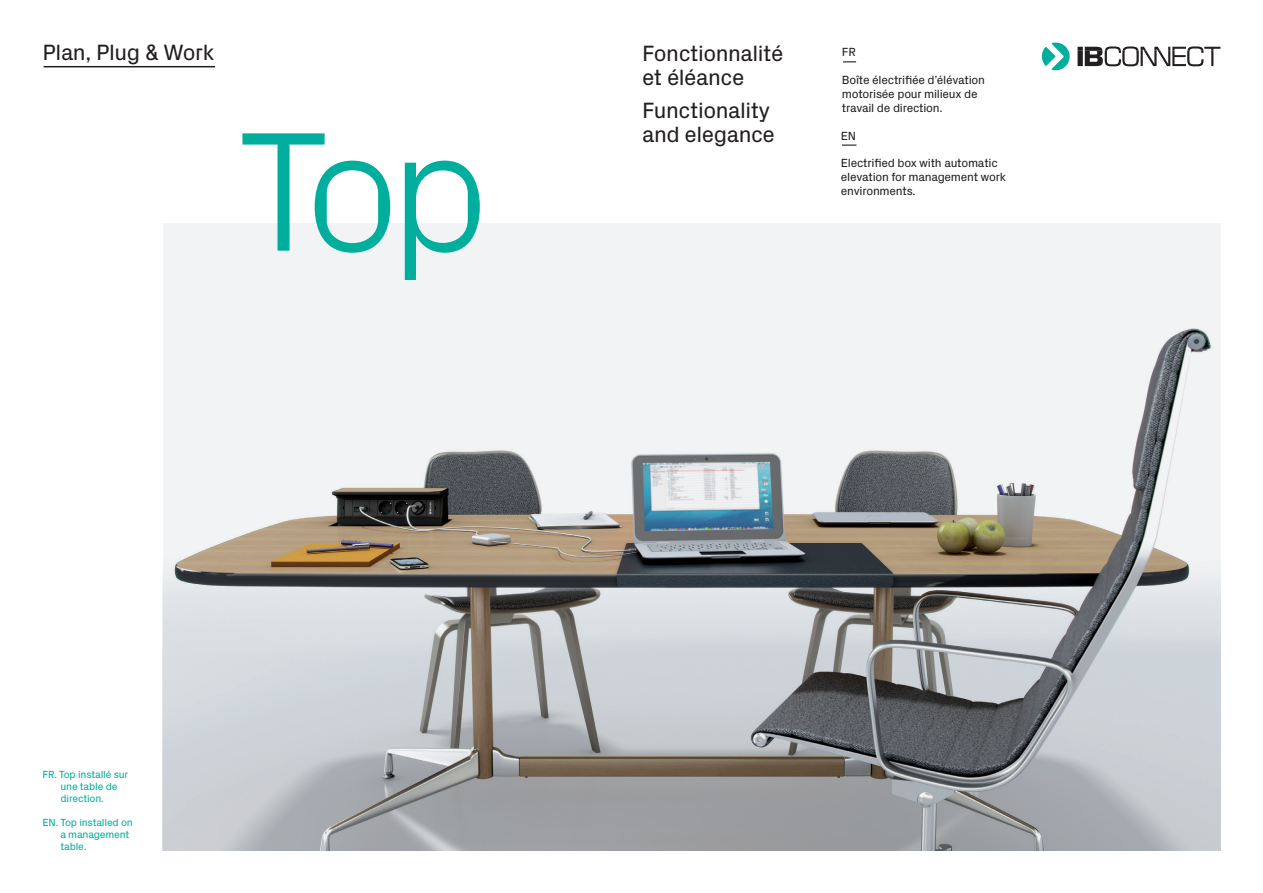
<style>
.page{position:relative;width:1263px;height:893px;background:#fff}
.page>*{position:absolute;margin:0;border:0;box-sizing:border-box;transform-origin:0 0}
.t1{font:300 172.5px "Px Grotesk";color:#00ae9e}
.t2{font:22.5px/24px "Px Grotesk";letter-spacing:-.02em;color:#231f20}
.t3{font:12px/13.8px "Px Grotesk";letter-spacing:-.02em;color:#231f20}
.t4{font:10.5px/12px "Px Grotesk";letter-spacing:-.02em;color:#00ae9e}
</style>
<div class="page">
<img style="left:163px;top:223px;width:1057px;height:627px">
<svg style="left:1077px;top:46px;width:143px;height:20px"></svg>
<svg style="left:1041px;top:42px;width:29px;height:29px"></svg>
<svg style="left:843px;top:61px;width:13px;height:1px"></svg>
<svg style="left:842px;top:145px;width:14px;height:1px"></svg>
<hr style="left:44px;top:66px;width:171px;height:1px;background:#231f20">
<p class="t2" style="left:43px;top:38px;width:174px">Plan, Plug &amp; Work</p>
<p class="t1" style="left:239px;top:67px;width:253px">Top</p>
<p class="t2" style="left:642px;top:39px;width:143px">Fonctionnalité et éléance</p>
<p class="t2" style="left:642px;top:97px;width:134px">Functionality and elegance</p>
<p class="t3" style="left:842px;top:45px;width:15px">FR</p>
<p class="t3" style="left:842px;top:72px;width:144px">Boîte électrifiée d’élévation motorisée pour milieux de travail de direction.</p>
<p class="t3" style="left:841px;top:128px;width:17px">EN</p>
<p class="t3" style="left:841px;top:156px;width:167px">Electrified box with automatic elevation for management work environments.</p>
<p class="t4" style="left:61px;top:768px;width:69px;text-indent:-18px">FR. Top installé sur une table de direction.</p>
<p class="t4" style="left:61px;top:816px;width:74px;text-indent:-18px">EN. Top installed on a management table.</p>
</div>
